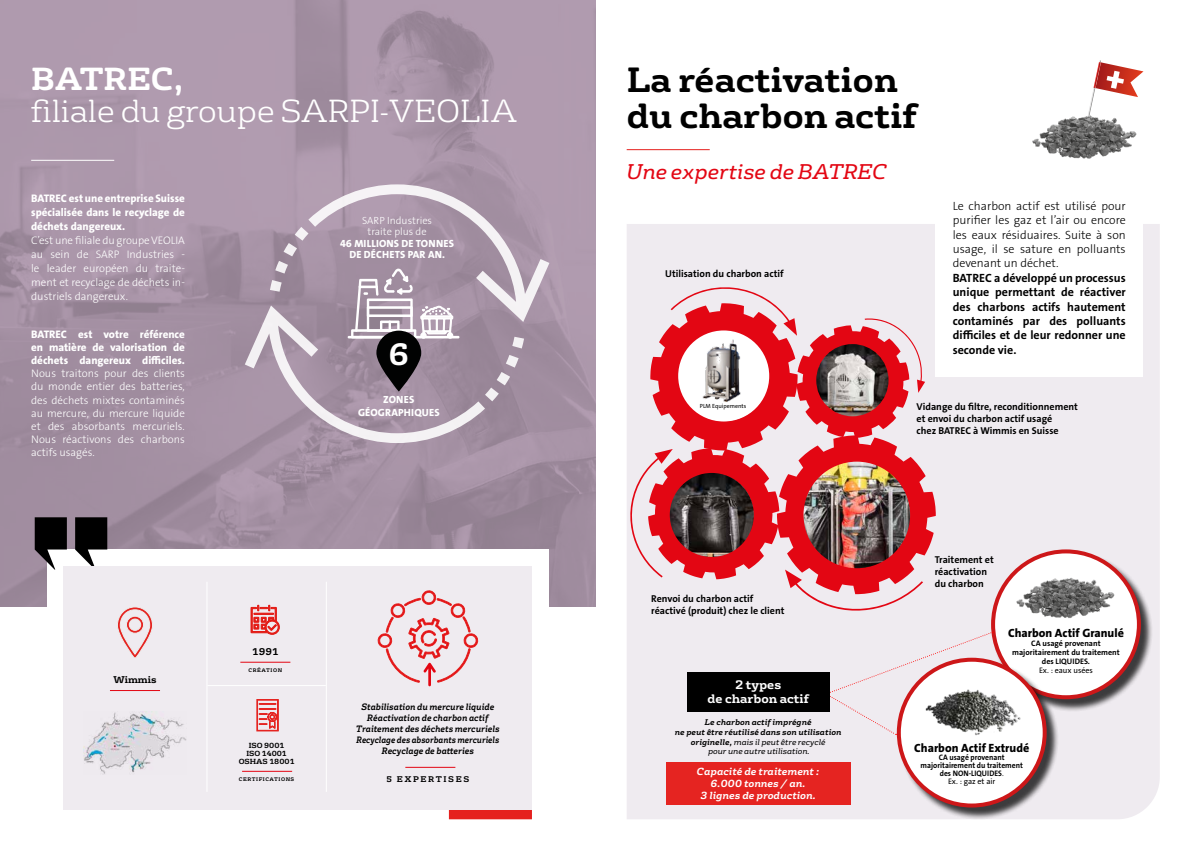
<style>
.page{position:relative;width:1191px;height:842px;background:#fff}
.page>*{position:absolute;margin:0;border:0;box-sizing:border-box;transform-origin:0 0}
.t1{font:700 34px/36px "FS Rufus";color:#000}
.t2{font:300 31px "FS Rufus";color:#fff}
.t3{font:700 31px "FS Rufus";color:#fff}
.t4{font:700 30px "FS Rufus";color:#fff}
.t5{font:italic 20.6px "FS Rufus";color:#e30613}
.t6{font:12px/14.4px "The Sans Veolia W7 Bld";color:#000;text-align:justify}
.t7{font:12px/14.4px "The Sans Veolia W3 Lig";color:#000;text-align:justify}
.t8{font:12px "The Sans Veolia W8 Ex Bld";color:#000}
.t9{font:700 12px/14px "FS Rufus";color:#fff;text-align:center}
.t10{font:11px/13.2px "The Sans Veolia W3 Lig";color:#fff;text-align:justify}
.t11{font:11px/14px "The Sans Veolia W8 Ex Bld";color:#fff;text-align:justify}
.t12{font:10.5px/12.5px "The Sans Veolia W8 Ex Bld";letter-spacing:.015em;color:#fff;text-align:center}
.t13{font:10.4px/11.5px "The Sans Veolia W8 Ex Bld";letter-spacing:.015em;color:#fff;text-align:center}
.t14{font:10.4px/11.5px "The Sans Veolia W3 Lig";color:#fff;text-align:center}
.t15{font:10px/12px "The Sans Veolia W7 Bld";color:#000}
.t16{font:italic 700 10px/12px "FS Rufus";color:#fff;text-align:center}
.t17{font:700 9.5px "FS Rufus";color:#000}
.t18{font:italic 700 9px/11px "FS Rufus";color:#000;text-align:center;scale:.9 1}
.t19{font:italic 700 8px/9.6px "FS Rufus";color:#000;text-align:center}
.t20{font:8px/8.2px "The Sans Veolia W7 Bld";color:#000;text-align:center;scale:.95 1}
.t21{font:8px/9px "The Sans Veolia W7 Bld";color:#000;text-align:center}
.t22{font:8px "The Sans Veolia W5 Pla";color:#000}
.t23{font:700 8px "FS Rufus";letter-spacing:.2em;color:#000}
.t24{font:700 7.2px/8px "FS Rufus";color:#000;text-align:center}
.t25{font:6px "The Sans Veolia W5 Pla";color:#000}
.t26{font:700 5px "FS Rufus";letter-spacing:.11em;color:#000}
.s1{font-weight:400}
.s2{font-family:"Minion Pro"}
</style>
<div class="page">
<div style="left:627px;top:224px;width:532px;height:595px;background:#efebf0"></div>
<svg style="left:627px;top:285px;width:309px;height:334px"></svg>
<img style="left:803px;top:462px;width:107px;height:106px;border-radius:53px">
<img style="left:670px;top:473px;width:84px;height:84px;border-radius:42px">
<div style="left:678px;top:330px;width:91px;height:91px;background:#fff;border-radius:50%"></div>
<img style="left:696px;top:331px;width:53px;height:71px">
<img style="left:816px;top:344px;width:72px;height:72px;border-radius:36px">
<div style="left:992px;top:551px;width:161px;height:160px;background:#000;opacity:.75"></div>
<div style="left:993px;top:551px;width:145px;height:146px;background:#fff;border-radius:50%"></div>
<div style="left:991px;top:549px;width:149px;height:150px;border:4px solid #cd1719;border-radius:50%"></div>
<div style="left:898px;top:659px;width:161px;height:161px;background:#000;opacity:.75"></div>
<div style="left:899px;top:660px;width:145px;height:145px;background:#fff;border-radius:50%"></div>
<div style="left:897px;top:658px;width:149px;height:149px;border:4px solid #cd1719;border-radius:50%"></div>
<svg style="left:828px;top:631px;width:165px;height:104px"></svg>
<img style="left:1016px;top:578px;width:99px;height:40px">
<div style="left:918px;top:687px;width:107px;height:49px;background:#fff"></div>
<img style="left:925px;top:689px;width:96px;height:47px">
<div style="left:686px;top:672px;width:143px;height:39px;background:#000"></div>
<svg style="left:0;top:0;width:595px;height:606px;fill:#a995a8"></svg>
<div style="left:935px;top:184px;width:207px;height:192px;background:#fff"></div>
<div style="left:47px;top:549px;width:501px;height:65px;background:#fff"></div>
<svg style="left:245px;top:184px;width:304px;height:259px;fill:#a591a4"></svg>
<hr style="left:348px;top:336px;width:111px;height:2px;background:#fff">
<svg style="left:351px;top:269px;width:102px;height:123px"></svg>
<hr style="left:31px;top:160px;width:83px;height:1px;background:#fff">
<svg style="left:1091px;top:60px;width:52px;height:42px"></svg>
<hr style="left:626px;top:149px;width:83px;height:1px;background:#e5211e">
<svg style="left:75px;top:517px;width:32px;height:49px"></svg>
<svg style="left:35px;top:517px;width:32px;height:53px"></svg>
<img style="left:1032px;top:102px;width:105px;height:57px">
<div style="left:449px;top:799px;width:83px;height:20px;background:#e5211e"></div>
<div style="left:64px;top:566px;width:468px;height:244px;background:#efebf0"></div>
<hr style="left:240px;top:662px;width:50px;height:1px;background:#e30613">
<hr style="left:242px;top:771px;width:50px;height:1px;background:#e30613">
<svg style="left:251px;top:605px;width:28px;height:29px"></svg>
<svg style="left:256px;top:699px;width:23px;height:33px"></svg>
<hr style="left:405px;top:767px;width:50px;height:1px;background:#e30613">
<hr style="left:206px;top:582px;width:1px;height:210px;background:#fff">
<hr style="left:326px;top:582px;width:1px;height:210px;background:#fff">
<hr style="left:207px;top:685px;width:119px;height:1px;background:#fff">
<svg style="left:378px;top:590px;width:101px;height:96px"></svg>
<div style="left:666px;top:762px;width:184px;height:43px;background:#e52421"></div>
<hr style="left:110px;top:690px;width:50px;height:1px;background:#e30613">
<img style="left:83px;top:711px;width:103px;height:63px">
<svg style="left:117px;top:607px;width:36px;height:51px"></svg>
<h2 class="t3" style="left:31px;top:52px;width:153px">BATREC,</h2>
<h2 class="t2" style="left:31px;top:87px;width:487px">filiale du groupe SARPI-VEOLIA</h2>
<p class="t11" style="left:31px;top:191px;width:155px">BATREC est une entreprise Suisse spécialisée dans le recyclage de déchets dangereux.</p>
<p class="t10" style="left:31px;top:233px;width:155px;line-height:14px">C’est une filiale du groupe VEOLIA au sein de SARP Industries - le leader européen du traite&shy;ment et recyclage de déchets in&shy;dustriels dangereux.</p>
<p class="t11" style="left:31px;top:327px;width:155px;line-height:13.2px">BATREC est votre référence en matière de valorisation de déchets dangereux difficiles.</p>
<p class="t10" style="left:31px;top:367px;width:155px">Nous traitons pour des clients du monde entier des batteries, des déchets mixtes contaminés au mercure, du mercure liquide et des absorbants mercuriels.<br>Nous réactivons des charbons actifs usagés.</p>
<p class="t14" style="left:362px;top:215px;width:71px">SARP Industries traite plus de</p>
<p class="t13" style="left:340px;top:238px;width:115px">46 MILLIONS DE TONNES<br>DE DÉCHETS PAR AN.</p>
<h3 class="t4" style="left:388px;top:328px;width:23px">6</h3>
<p class="t12" style="left:358px;top:393px;width:83px">ZONES<br>GÉOGRAPHIQUES</p>
<p class="t17" style="left:113px;top:672px;width:45px">Wimmis</p>
<p class="t17" style="left:252px;top:643px;width:28px">1991</p>
<p class="t26" style="left:249px;top:665px;width:35px">CRÉATION</p>
<p class="t24" style="left:239px;top:741px;width:57px">ISO 9001<br>ISO 14001<br>OSHAS 18001</p>
<p class="t26" style="left:239px;top:774px;width:57px">CERTIFICATIONS</p>
<p class="t18" style="left:356px;top:700px;width:161px">Stabilisation du mercure liquide<br>Réactivation de charbon actif<br>Traitement des déchets mercuriels<br>Recyclage des absorbants mercuriels<br>Recyclage de batteries</p>
<p class="t23" style="left:386px;top:773px;width:84px">5 EXPERTISES</p>
<h1 class="t1" style="left:626px;top:59px;width:292px">La réactivation du charbon actif</h1>
<h3 class="t5" style="left:626px;top:155px;width:262px">Une expertise de BATREC</h3>
<p class="t15" style="left:665px;top:268px;width:120px">Utilisation du charbon actif</p>
<p class="t7" style="left:952px;top:199px;width:174px">Le charbon actif est utilisé pour purifier les gaz et l’air ou encore les eaux résiduaires. Suite à son usage, il se sature en polluants devenant un déchet.</p>
<p class="t6" style="left:952px;top:271px;width:174px">BATREC a développé un processus unique permettant de réactiver des charbons actifs hautement contaminés par des polluants difficiles et de leur redonner une seconde vie.</p>
<p class="t25" style="left:700px;top:402px;width:48px">PLM Equipements</p>
<p class="t15" style="left:651px;top:593px;width:135px">Renvoi du charbon actif réactivé (produit) chez le client</p>
<p class="t9" style="left:707px;top:677px;width:103px">2 types<br>de charbon actif</p>
<p class="t19" style="left:675px;top:717px;width:168px">Le charbon actif imprégné<br>ne peut être réutilisé dans son utilisation originelle, <span class="s1">mais il peut être recyclé<br>pour une autre utilisation.</span></p>
<p class="t16" style="left:697px;top:765px;width:124px">Capacité de traitement :<br>6.000 tonnes / an.<br>3 lignes de production.</p>
<p class="t15" style="left:916px;top:400px;width:163px">Vidange du filtre, reconditionnement et envoi du charbon actif usagé<br>chez BATREC à Wimmis en Suisse</p>
<p class="t15" style="left:934px;top:553px;width:60px">Traitement et réactivation du charbon</p>
<p class="t8" style="left:1008px;top:625px;width:117px">Charbon Actif Granulé</p>
<p class="t21" style="left:1012px;top:639px;width:109px">CA usagé provenant majoritairement du traitement des LIQUIDES.</p>
<p class="t22" style="left:1039px;top:665px;width:55px">Ex. : eaux usées</p>
<p class="t8" style="left:914px;top:740px;width:116px">Charbon Actif Extrudé</p>
<p class="t20" style="left:920px;top:753px;width:109px">CA usagé provenant majoritairement du traitement des NON-LIQUIDES<span class="s2">.</span></p>
<p class="t22" style="left:948px;top:776px;width:49px">Ex. : gaz et air</p>
</div>
